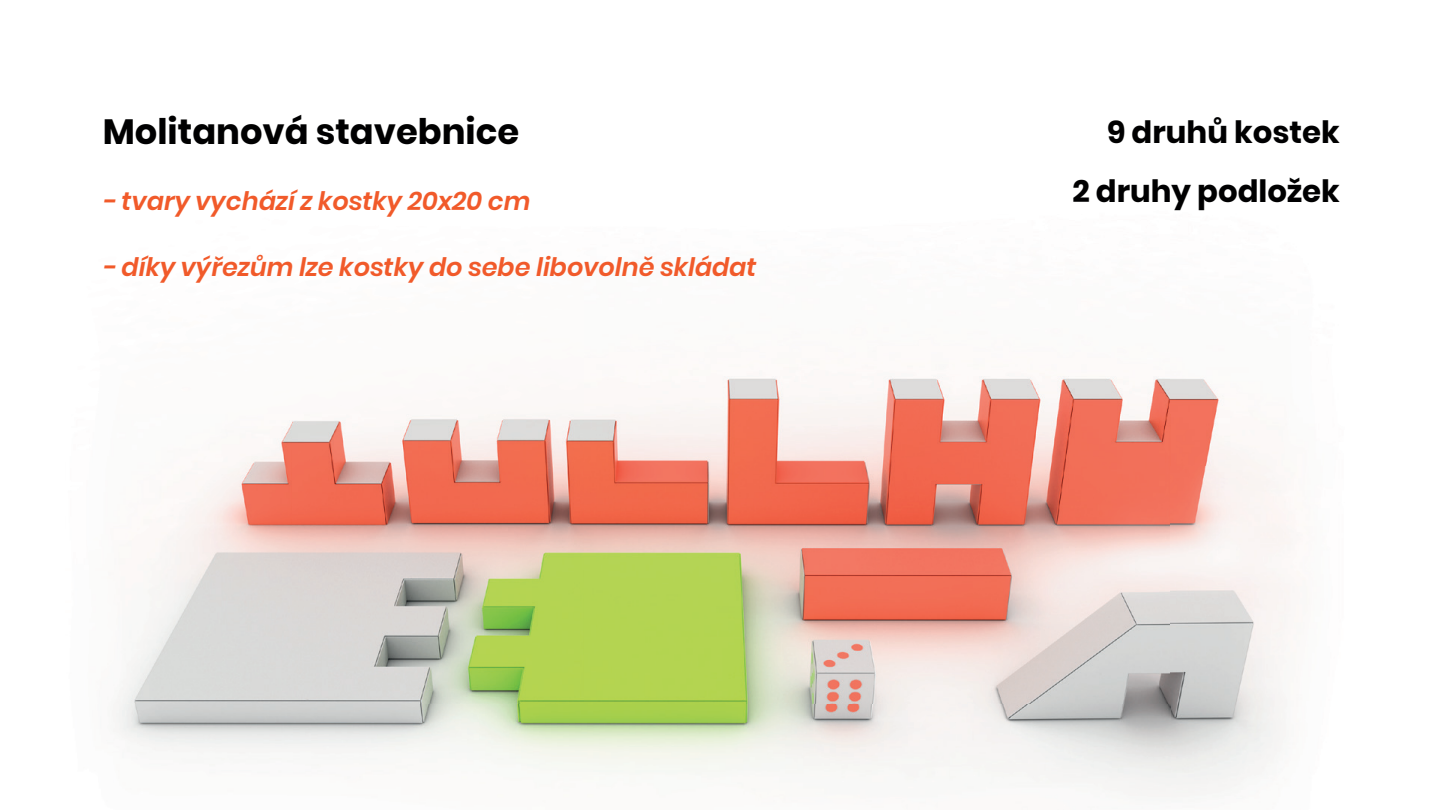
<style>
.page{position:relative;width:1440px;height:810px;background:#fff}
.page>*{position:absolute;margin:0;border:0;box-sizing:border-box;transform-origin:0 0}
.t1{font:35.25px "Poppins";color:#000001}
.t2{font:30.75px/59.2px "Poppins";color:#000001;text-align:right}
.t3{font:italic 600 25.5px "Poppins";color:#f15a2a}
</style>
<div class="page">
<img style="left:112px;top:376px;width:1181px;height:421px">
<h1 class="t1" style="left:103px;top:111px;width:418px">Molitanová stavebnice</h1>
<p class="t3" style="left:103px;top:186px;width:429px">- tvary vychází z kostky 20x20 cm</p>
<p class="t3" style="left:103px;top:252px;width:655px">- díky výřezům lze kostky do sebe libovolně skládat</p>
<p class="t2" style="left:1072px;top:103px;width:269px">9 druhů kostek<br>2 druhy podložek</p>
</div>
